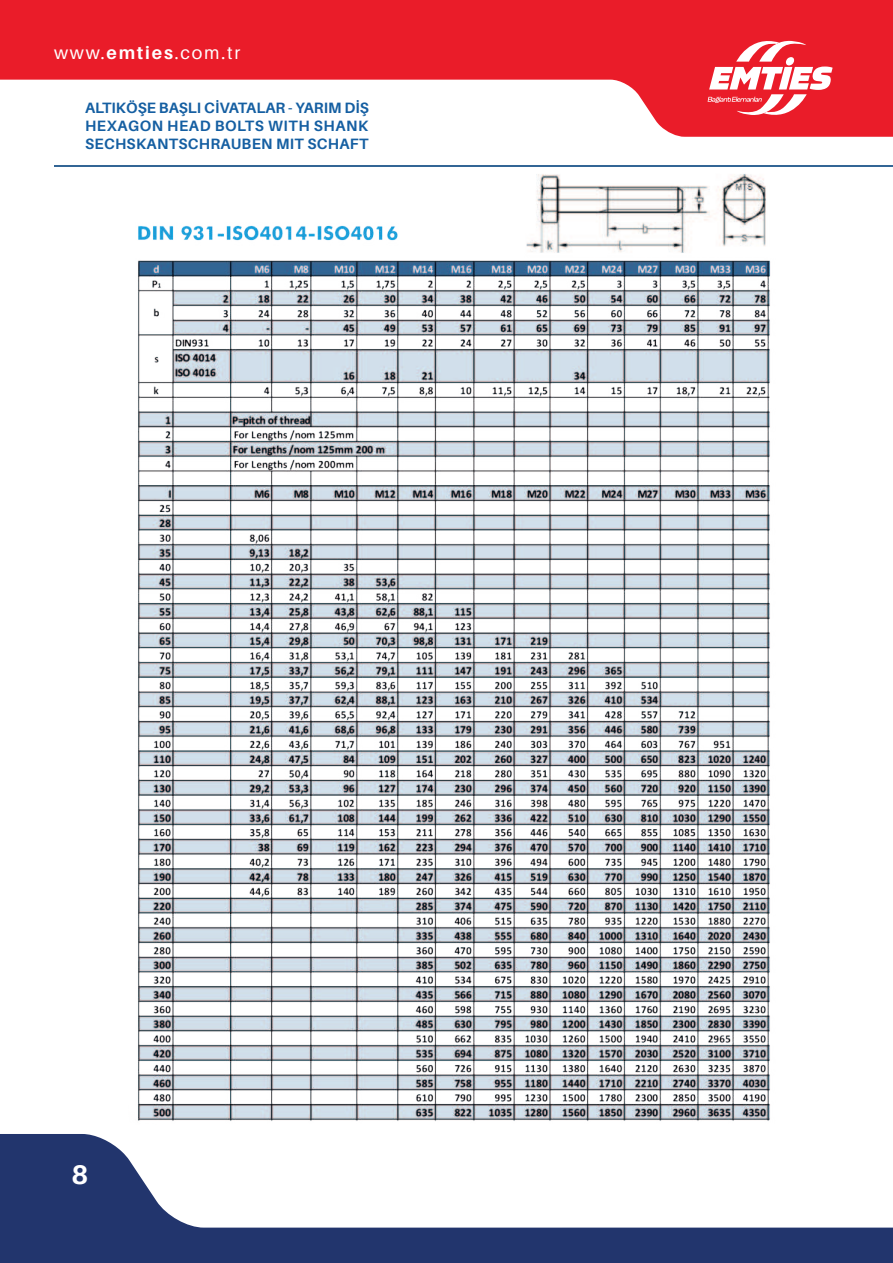
<style>
.page{position:relative;width:893px;height:1263px;background:#fff}
.page>*{position:absolute;margin:0;border:0;box-sizing:border-box;transform-origin:0 0}
.t1{font:700 27px "Aileron";color:#fff}
.t2{font:18px "Aileron";letter-spacing:.1em;color:#fff}
.t3{font:700 15px/18px "Aileron";letter-spacing:.02em;color:#155fa2;text-align:justify}
.s1{font-weight:700}
</style>
<div class="page">
<svg style="left:0;top:32px;width:892px;height:105px;fill:#ea1c29"></svg>
<svg style="left:892px;top:32px;width:1px;height:105px"></svg>
<svg style="left:0;top:1134px;width:893px;height:129px"></svg>
<div style="left:0;top:0;width:893px;height:32px;background:#ea1c29"></div>
<svg style="left:708px;top:34px;width:125px;height:88px"></svg>
<img style="left:138px;top:174px;width:633px;height:947px">
<hr style="left:54px;top:165px;width:839px;height:2px;background:#336595">
<p class="t2" style="left:54px;top:42px;width:188px">www.<span class="s1">emties</span>.com.tr</p>
<p class="t3" style="left:85px;top:99px;width:285px">ALTIKÖŞE BAŞLI CİVATALAR - YARIM DİŞ HEXAGON HEAD BOLTS WITH SHANK SECHSKANTSCHRAUBEN MIT SCHAFT</p>
<h1 class="t1" style="left:71px;top:1160px;width:18px">8</h1>
</div>
